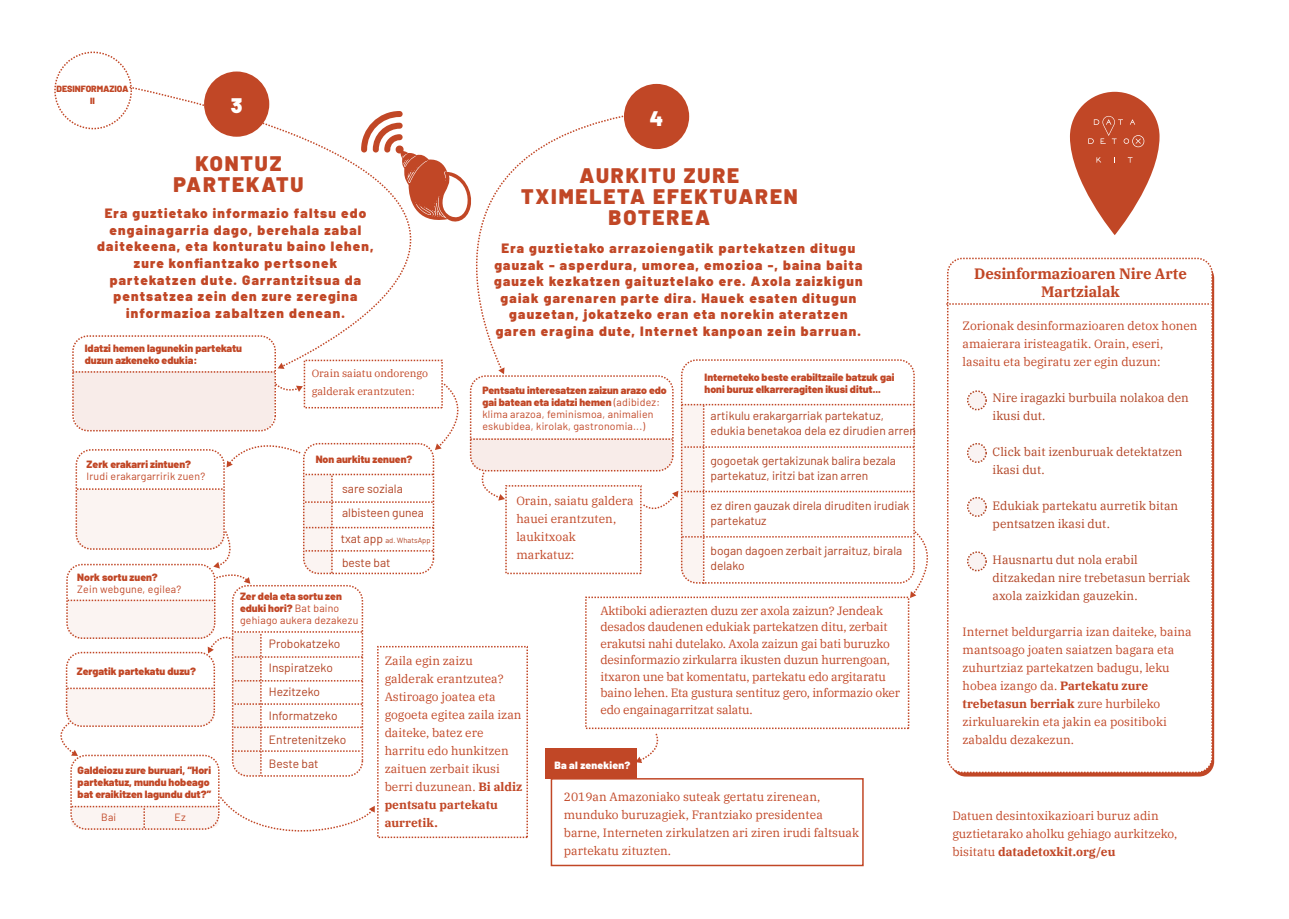
<style>
.page{position:relative;width:1289px;height:919px;background:#fff}
.page>*{position:absolute;margin:0;border:0;box-sizing:border-box;transform-origin:0 0}
.t1{font:900 21px/21px "Barlow";letter-spacing:.09em;color:#c14726;text-align:center}
.t2{font:900 21px "Barlow";color:#fff}
.t3{font:700 15px/18px "IBM Plex Serif";letter-spacing:-.005em;color:#c14726;text-align:center}
.t4{font:900 13.5px/16.5px "Barlow";letter-spacing:.09em;color:#c14726;text-align:center}
.t5{font:12px/18px "IBM Plex Serif";color:#c14726}
.t6{font:12px/24px "Barlow";color:#b14222}
.t7{font:12px/18px "IBM Plex Serif";color:#b14222}
.t8{font:900 10.5px/12px "Barlow";color:#c14726}
.t9{font:10.5px/12px "Barlow";letter-spacing:.02em;color:#c14726}
.t10{font:10.5px/18px "IBM Plex Serif";color:#c14726}
.t11{font:900 10.5px "Barlow";letter-spacing:.02em;color:#fff}
.t12{font:900 9px/12px "Barlow";letter-spacing:-.005em;color:#c14726;text-align:center}
.t13{font:7.5px "Barlow";color:#b14222}
.s1{font-weight:900}
.s2{font-size:12px}
.s3{font-weight:700}
</style>
<div class="page">
<div style="left:550px;top:778px;width:313px;height:88px;border:2px solid #c14726"></div>
<div style="left:624px;top:84px;width:65px;height:65px;background:#c14726;border-radius:50%"></div>
<div style="left:947px;top:258px;width:265px;height:515px;border:2px dashed #c14726;border-radius:15px"></div>
<svg style="left:946px;top:303px;width:264px;height:2px"></svg>
<svg style="left:128px;top:85px;width:283px;height:277px"></svg>
<svg style="left:411px;top:115px;width:214px;height:247px"></svg>
<svg style="left:361px;top:111px;width:115px;height:114px"></svg>
<div style="left:72px;top:335px;width:204px;height:96px;border:2px dashed #c14726;border-radius:15px"></div>
<div style="left:54px;top:52px;width:78px;height:77px;border:2px dashed #c14726;border-radius:50%"></div>
<div style="left:204px;top:71px;width:65px;height:66px;background:#c14726;border-radius:50%"></div>
<svg style="left:71px;top:795px;width:304px;height:37px"></svg>
<div style="left:545px;top:748px;width:91px;height:30px;background:#c14726"></div>
<div style="left:966px;top:390px;width:20px;height:20px;border:2px dashed #b14222;border-radius:50%"></div>
<svg style="left:967px;top:391px;width:19px;height:18px"></svg>
<div style="left:966px;top:443px;width:20px;height:20px;border:2px dashed #b14222;border-radius:50%"></div>
<svg style="left:967px;top:443px;width:19px;height:19px"></svg>
<div style="left:966px;top:497px;width:20px;height:20px;border:2px dashed #b14222;border-radius:50%"></div>
<svg style="left:967px;top:497px;width:19px;height:19px"></svg>
<div style="left:966px;top:551px;width:20px;height:20px;border:2px dashed #b14222;border-radius:50%"></div>
<svg style="left:967px;top:552px;width:19px;height:18px"></svg>
<svg style="left:60px;top:362px;width:868px;height:414px"></svg>
<svg style="left:1069px;top:92px;width:90px;height:143px;fill:#c14726"></svg>
<svg style="left:1088px;top:116px;width:56px;height:31px;background:#c55536"></svg>
<svg style="left:1127px;top:157px;width:5px;height:6px"></svg>
<svg style="left:1096px;top:157px;width:5px;height:6px"></svg>
<p class="t12" style="left:57px;top:82px;width:74px">DESINFORMAZIOA<br>II</p>
<h1 class="t2" style="left:231px;top:90px;width:13px">3</h1>
<h1 class="t1" style="left:173px;top:152px;width:132px">KONTUZ<br>PARTEKATU</h1>
<p class="t4" style="left:97px;top:204px;width:278px">Era guztietako informazio faltsu edo engainagarria dago, berehala zabal daitekeena, eta konturatu baino lehen, zure konfiantzako pertsonek partekatzen dute. Garrantzitsua da pentsatzea zein den zure zeregina informazioa zabaltzen denean.</p>
<p class="t8" style="left:85px;top:341px;width:159px">Idatzi hemen lagunekin partekatu duzun azkeneko edukia:</p>
<h1 class="t2" style="left:650px;top:102px;width:15px">4</h1>
<h1 class="t1" style="left:521px;top:163px;width:278px">AURKITU ZURE<br>TXIMELETA EFEKTUAREN<br>BOTEREA</h1>
<p class="t4" style="left:494px;top:239px;width:370px">Era guztietako arrazoiengatik partekatzen ditugu gauzak - asperdura, umorea, emozioa -, baina baita gauzek kezkatzen gaituztelako ere. Axola zaizkigun gaiak garenaren parte dira. Hauek esaten ditugun gauzetan, jokatzeko eran eta norekin ateratzen garen eragina dute, Internet kanpoan zein barruan.</p>
<p class="t10" style="left:312px;top:363px;width:118px">Orain saiatu ondorengo galderak erantzuten:</p>
<p class="t8" style="left:704px;top:371px;width:191px">Interneteko beste erabiltzaile batzuk gai honi buruz elkarreragiten ikusi ditut...</p>
<p class="t6" style="left:710px;top:407px;width:207px;line-height:15px">artikulu erakargarriak partekatuz, edukia benetakoa dela ez dirudien arren</p>
<p class="t6" style="left:710px;top:452px;width:187px;line-height:15px">gogoetak gertakizunak balira bezala partekatuz, iritzi bat izan arren</p>
<p class="t6" style="left:710px;top:497px;width:200px;line-height:15px">ez diren gauzak direla diruditen irudiak partekatuz</p>
<p class="t6" style="left:710px;top:542px;width:193px;line-height:15px">bogan dagoen zerbait jarraituz, birala delako</p>
<p class="t5" style="left:600px;top:601px;width:301px;line-height:16.5px">Aktiboki adierazten duzu zer axola zaizun? Jendeak desados daudenen edukiak partekatzen ditu, zerbait erakutsi nahi dutelako. Axola zaizun gai bati buruzko desinformazio zirkularra ikusten duzun hurrengoan, itxaron une bat komentatu, partekatu edo argitaratu baino lehen. Eta gustura sentituz gero, informazio oker edo engainagarritzat salatu.</p>
<p class="t9" style="left:482px;top:383px;width:186px"><span class="s1">Pentsatu interesatzen zaizun arazo edo gai batean eta idatzi hemen</span> (adibidez: klima arazoa, feminismoa, animalien eskubidea, kirolak, gastronomia...)</p>
<p class="t8" style="left:316px;top:452px;width:98px">Non aurkitu zenuen?</p>
<p class="t6" style="left:342px;top:475px;width:83px;line-height:24.5px">sare soziala albisteen gunea</p>
<p class="t13" style="left:341px;top:535px;width:91px"><span class="s2">txat app</span> ad. WhatsApp</p>
<p class="t6" style="left:342px;top:549px;width:50px">beste bat</p>
<p class="t8" style="left:87px;top:457px;width:106px">Zerk erakarri zintuen?</p>
<p class="t9" style="left:87px;top:469px;width:120px">Irudi erakargarririk zuen?</p>
<p class="t5" style="left:516px;top:490px;width:119px">Orain, saiatu galdera hauei erantzuten, laukitxoak markatuz:</p>
<p class="t8" style="left:77px;top:570px;width:82px">Nork sortu zuen?</p>
<p class="t9" style="left:77px;top:582px;width:105px">Zein webgune, egilea?</p>
<p class="t9" style="left:240px;top:589px;width:120px"><span class="s1">Zer dela eta sortu zen eduki hori?</span> Bat baino gehiago aukera dezakezu</p>
<p class="t6" style="left:269px;top:631px;width:79px">Probokatzeko<br>Inspiratzeko<br>Hezitzeko<br>Informatzeko<br>Entretenitzeko<br>Beste bat</p>
<p class="t8" style="left:77px;top:664px;width:121px">Zergatik partekatu duzu?</p>
<p class="t5" style="left:384px;top:651px;width:139px">Zaila egin zaizu galderak erantzutea?<br>Astiroago joatea eta gogoeta egitea zaila izan daiteke, batez ere harritu edo hunkitzen zaituen zerbait ikusi berri duzunean. <span class="s3">Bi aldiz pentsatu partekatu aurretik.</span></p>
<p class="t11" style="left:554px;top:757px;width:77px">Ba al zenekien?</p>
<p class="t8" style="left:78px;top:763px;width:135px">Galdeiozu zure buruari, “Hori partekatuz, mundu hobeago bat eraikitzen lagundu dut?”</p>
<p class="t9" style="left:101px;top:810px;width:16px">Bai</p>
<p class="t9" style="left:175px;top:810px;width:13px">Ez</p>
<p class="t5" style="left:564px;top:786px;width:297px">2019an Amazoniako suteak gertatu zirenean, munduko buruzagiek, Frantziako presidentea barne, Interneten zirkulatzen ari ziren irudi faltsuak partekatu zituzten.</p>
<p class="t3" style="left:974px;top:264px;width:214px">Desinformazioaren Nire Arte<br>Martzialak</p>
<p class="t5" style="left:962px;top:315px;width:236px">Zorionak desinformazioaren detox honen amaierara iristeagatik. Orain, eseri, lasaitu eta begiratu zer egin duzun:</p>
<p class="t7" style="left:992px;top:387px;width:198px">Nire iragazki burbuila nolakoa den ikusi dut.</p>
<p class="t7" style="left:992px;top:441px;width:191px">Click bait izenburuak detektatzen ikasi dut.</p>
<p class="t7" style="left:992px;top:495px;width:187px">Edukiak partekatu aurretik bitan pentsatzen ikasi dut.</p>
<p class="t7" style="left:992px;top:549px;width:199px">Hausnartu dut nola erabil ditzakedan nire trebetasun berriak axola zaizkidan gauzekin.</p>
<p class="t5" style="left:962px;top:621px;width:231px">Internet beldurgarria izan daiteke, baina mantsoago joaten saiatzen bagara eta zuhurtziaz partekatzen badugu, leku hobea izango da. <span class="s3">Partekatu zure trebetasun berriak</span> zure hurbileko zirkuluarekin eta jakin ea positiboki zabaldu dezakezun.</p>
<p class="t5" style="left:952px;top:805px;width:226px">Datuen desintoxikazioari buruz adin guztietarako aholku gehiago aurkitzeko, bisitatu <span class="s3">datadetoxkit.org/eu</span></p>
</div>
